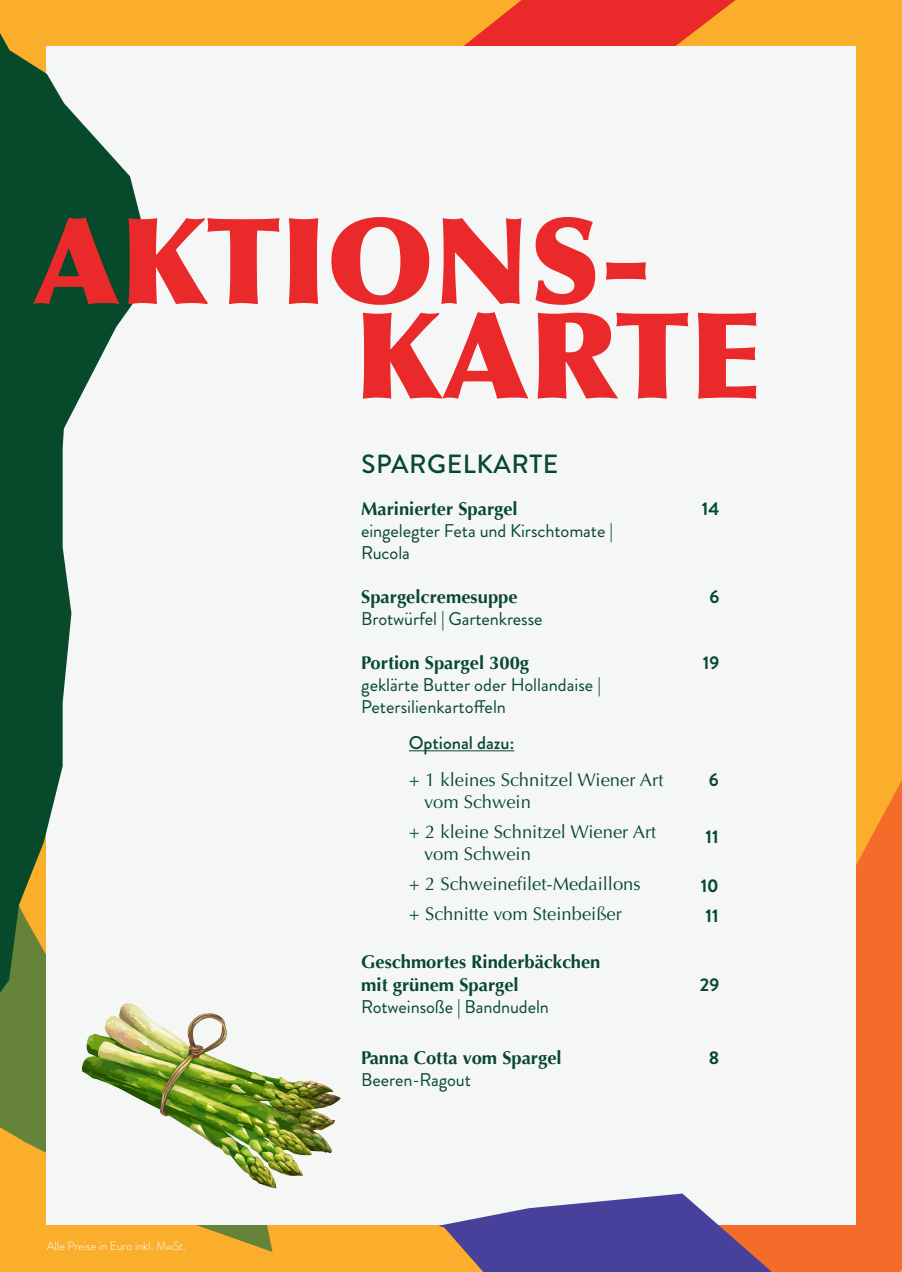
<style>
.page{position:relative;width:902px;height:1272px;background:#fff}
.page>*{position:absolute;margin:0;border:0;box-sizing:border-box;transform-origin:0 0}
._05_HEADLINE_1{font:900 120px "Optima";color:#e9292a}
._07_STÖRER_KLEIN{font:500 26.25px "Brandon Grotesque";letter-spacing:.02em;color:#06492b}
.t1{font:18.45px "Optima";color:#07492c}
.t2{font:700 18.45px "Optima";color:#07492c}
.t3{font:18.45px/22px "Brandon Grotesque";letter-spacing:-.005em;color:#06492b}
.t4{font:18.45px/22px "Brandon Grotesque";color:#07492c}
.t5{font:700 18.45px "Brandon Grotesque";color:#07492c}
.t6{font:500 18.45px "Brandon Grotesque";color:#07492c}
._01_Fließtext{font:300 12px "Brandon Grotesque";color:#fff}
</style>
<div class="page">
<div style="left:0;top:0;width:901px;height:1271px;background:#fbad2c"></div>
<svg style="left:0;top:992px;width:272px;height:259px"></svg>
<svg style="left:771px;top:692px;width:130px;height:579px;fill:#f36c2a"></svg>
<svg style="left:366px;top:0;width:400px;height:47px;fill:#e9292a"></svg>
<div style="left:47px;top:47px;width:808px;height:1178px;background:#f5f7f7"></div>
<svg style="left:438px;top:1193px;width:333px;height:78px"></svg>
<svg style="left:0;top:33px;width:154px;height:959px"></svg>
<hr style="left:409px;top:750px;width:105px;height:1px;background:#07492c">
<img style="left:81px;top:1003px;width:260px;height:186px">
<p class="_05_HEADLINE_1" style="left:33px;top:189px;width:619px">AKTIONS-</p>
<p class="_05_HEADLINE_1" style="left:354px;top:283px;width:409px">KARTE</p>
<p class="_07_STÖRER_KLEIN" style="left:361px;top:446px;width:198px">SPARGELKARTE</p>
<p class="t2" style="left:361px;top:497px;width:158px">Marinierter Spargel</p>
<p class="t5" style="left:701px;top:495px;width:19px">14</p>
<p class="t3" style="left:361px;top:519px;width:253px">eingelegter Feta und Kirschtomate |<br>Rucola</p>
<p class="t2" style="left:361px;top:586px;width:158px">Spargelcremesuppe</p>
<p class="t5" style="left:709px;top:583px;width:11px">6</p>
<p class="t3" style="left:361px;top:608px;width:183px">Brotwürfel | Gartenkresse</p>
<p class="t2" style="left:361px;top:652px;width:169px">Portion Spargel 300g</p>
<p class="t5" style="left:702px;top:650px;width:18px">19</p>
<p class="t4" style="left:361px;top:674px;width:241px">geklärte Butter oder Hollandaise |<br>Petersilienkartoffeln</p>
<p class="t6" style="left:409px;top:730px;width:107px">Optional dazu:</p>
<p class="t1" style="left:409px;top:769px;width:256px">+ 1 kleines Schnitzel Wiener Art</p>
<p class="t1" style="left:424px;top:791px;width:108px">vom Schwein</p>
<p class="t1" style="left:409px;top:821px;width:249px">+ 2 kleine Schnitzel Wiener Art</p>
<p class="t1" style="left:424px;top:843px;width:108px">vom Schwein</p>
<p class="t1" style="left:409px;top:873px;width:233px">+ 2 Schweinefilet-Medaillons</p>
<p class="t1" style="left:409px;top:903px;width:214px">+ Schnitte vom Steinbeißer</p>
<p class="t5" style="left:708px;top:767px;width:11px">6</p>
<p class="t5" style="left:705px;top:823px;width:15px">11</p>
<p class="t5" style="left:700px;top:872px;width:20px">10</p>
<p class="t5" style="left:705px;top:902px;width:15px">11</p>
<p class="_01_Fließtext" style="left:47px;top:1237px;width:141px">Alle Preise in Euro inkl. MwSt.</p>
<p class="t2" style="left:361px;top:951px;width:241px">Geschmortes Rinderbäckchen</p>
<p class="t2" style="left:361px;top:973px;width:159px">mit grünem Spargel</p>
<p class="t5" style="left:700px;top:971px;width:21px">29</p>
<p class="t3" style="left:361px;top:995px;width:189px">Rotweinsoße | Bandnudeln</p>
<p class="t2" style="left:361px;top:1046px;width:202px">Panna Cotta vom Spargel</p>
<p class="t5" style="left:709px;top:1044px;width:12px">8</p>
<p class="t4" style="left:361px;top:1068px;width:111px">Beeren-Ragout</p>
</div>
